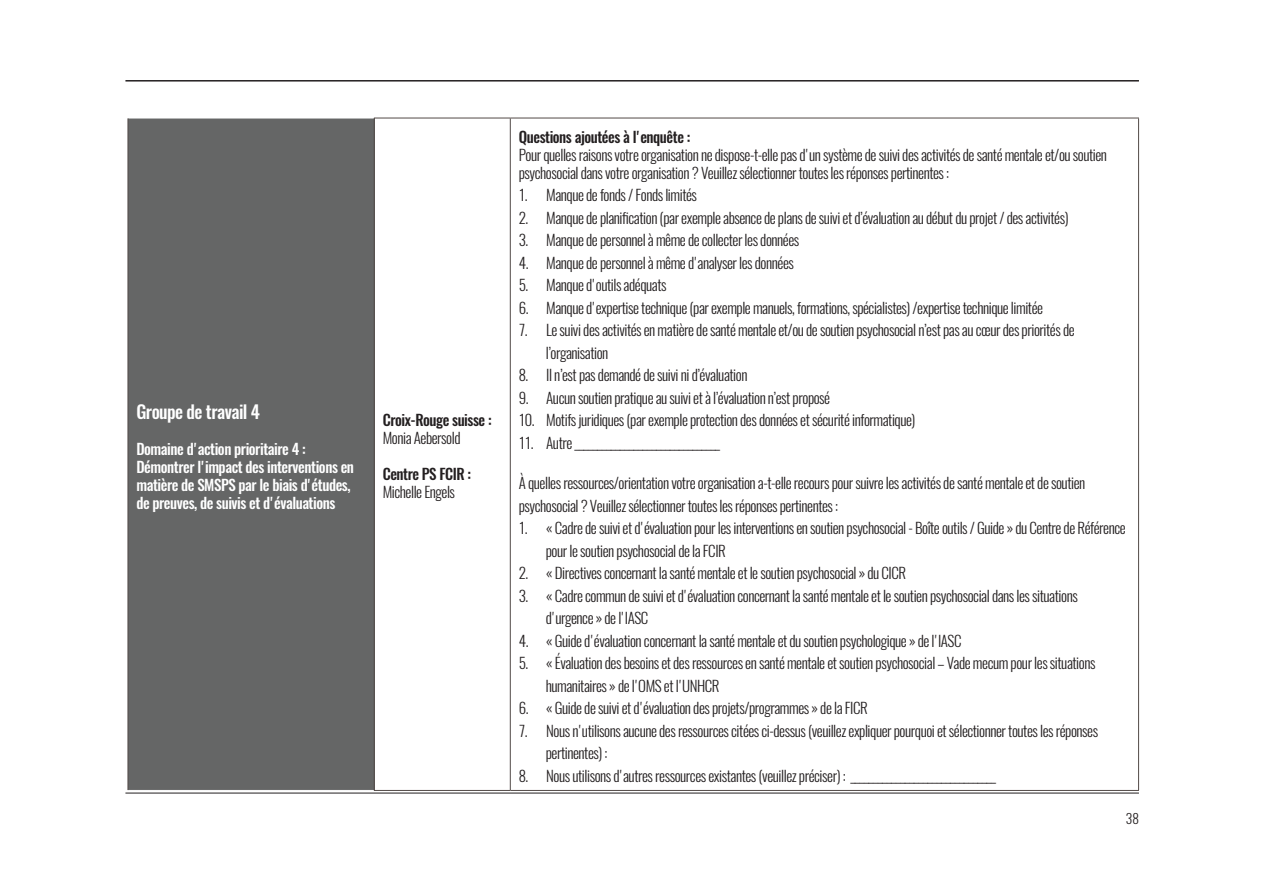
<style>
.page{position:relative;width:1263px;height:893px;background:#fff}
.page>*{position:absolute;margin:0;border:0;box-sizing:border-box;transform-origin:0 0}
.t1{font:500 18px "Oswald";letter-spacing:-.03em;color:#fff}
.t2{font:300 15px/18px "Oswald";letter-spacing:-.03em;color:#231f20}
.t3{font:500 15px/18px "Oswald";letter-spacing:-.03em;color:#fff}
.t4{font:500 15px/18px "Oswald";letter-spacing:-.03em;color:#231f20}
.t5{font:300 13.5px "Oswald";color:#231f20}
.s1{font-weight:300}
.s2{font-weight:500}
</style>
<div class="page">
<hr style="left:125px;top:80px;width:1014px;height:2px;background:#231f20">
<hr style="left:125px;top:793px;width:1014px;height:1px;background:#231f20">
<div style="left:128px;top:118px;width:246px;height:672px;background:#656666"></div>
<hr style="left:374px;top:118px;width:136px;height:1px;background:#524a47">
<hr style="left:510px;top:118px;width:629px;height:1px;background:#524a47">
<hr style="left:510px;top:118px;width:1px;height:672px;background:#524a47">
<hr style="left:1138px;top:118px;width:1px;height:672px;background:#524a47">
<hr style="left:374px;top:790px;width:136px;height:1px;background:#524a47">
<hr style="left:510px;top:790px;width:629px;height:1px;background:#524a47">
<hr style="left:128px;top:118px;width:246px;height:1px;background:#fff">
<hr style="left:128px;top:118px;width:1px;height:672px;background:#524a47">
<hr style="left:374px;top:118px;width:1px;height:672px;background:#524a47">
<p class="t1" style="left:136px;top:399px;width:125px">Groupe de travail 4</p>
<p class="t3" style="left:136px;top:440px;width:219px">Domaine 'd action prioritaire 4 :<br>Démontrer 'l impact des interventions en matière de SMSPS par le biais 'd études, de preuves, de suivis et 'd évaluations</p>
<p class="t4" style="left:383px;top:412px;width:110px">Croix-Rouge suisse :<br><span class="s1">Monia Aebersold</span></p>
<p class="t2" style="left:383px;top:465px;width:90px"><span class="s2">Centre PS FCIR :<br></span>Michelle Engels</p>
<p class="t4" style="left:519px;top:128px;width:173px">Questions ajoutées 'là enquête :</p>
<p class="t2" style="left:519px;top:146px;width:590px">Pour quelles raisons votre organisation ne dispose -t- elle pas 'd un système de suivi des activités de santé mentale et/ou soutien psychosocial dans votre organisation ? Veuillez sélectionner toutes les réponses pertinentes :</p>
<p class="t2" style="left:546px;top:186px;width:152px">Manque de fonds / Fonds limités</p>
<p class="t2" style="left:519px;top:186px;width:10px">1.</p>
<p class="t2" style="left:519px;top:209px;width:11px">2.</p>
<p class="t2" style="left:546px;top:209px;width:524px">Manque de planification (par exemple absence de plans de suivi et ’dévaluation au début du projet / des activités(</p>
<p class="t2" style="left:519px;top:231px;width:11px">3.</p>
<p class="t2" style="left:546px;top:231px;width:255px">Manque de personnel à même de collecter les données</p>
<p class="t2" style="left:519px;top:254px;width:11px">4.</p>
<p class="t2" style="left:546px;top:254px;width:249px">Manque de personnel à même 'd analyser les données</p>
<p class="t2" style="left:519px;top:276px;width:11px">5.</p>
<p class="t2" style="left:546px;top:276px;width:122px">Manque 'd outils adéquats</p>
<p class="t2" style="left:519px;top:299px;width:11px">6.</p>
<p class="t2" style="left:546px;top:299px;width:498px">Manque 'd expertise technique (par exemple manuels, formations, spécialistes /) expertise technique limitée</p>
<p class="t2" style="left:519px;top:321px;width:10px">7.</p>
<p class="t2" style="left:546px;top:321px;width:530px">Le suivi des activités en matière de santé mentale et/ou de soutien psychosocial ’nest pas au cœur des priorités de</p>
<p class="t2" style="left:519px;top:366px;width:11px">8.</p>
<p class="t2" style="left:546px;top:344px;width:64px">’lorganisation</p>
<p class="t2" style="left:546px;top:366px;width:203px">’nI l est pas demandé de suivi ’dn i évaluation</p>
<p class="t2" style="left:519px;top:389px;width:11px">9.</p>
<p class="t2" style="left:546px;top:389px;width:285px">Aucun soutien pratique au suivi et ’là évaluation ’nest proposé</p>
<p class="t2" style="left:519px;top:411px;width:17px">10.</p>
<p class="t2" style="left:546px;top:411px;width:371px">Motifs juridiques (par exemple protection des données et sécurité informatique(</p>
<p class="t2" style="left:519px;top:434px;width:16px">11.</p>
<p class="t2" style="left:519px;top:472px;width:568px;line-height:22.5px">À quelles ressources/orientation votre organisation -t-a elle recours pour suivre les activités de santé mentale et de soutien psychosocial ? Veuillez sélectionner toutes les réponses pertinentes :</p>
<p class="t2" style="left:546px;top:519px;width:581px">« Cadre de suivi et 'd évaluation pour les interventions en soutien psychosocial - Boîte outils / Guide » du Centre de Référence</p>
<p class="t2" style="left:546px;top:434px;width:175px">A u t r e ________________________________</p>
<p class="t2" style="left:519px;top:519px;width:10px">1.</p>
<p class="t2" style="left:519px;top:564px;width:11px">2.</p>
<p class="t2" style="left:519px;top:587px;width:11px">3.</p>
<p class="t2" style="left:519px;top:632px;width:11px">4.</p>
<p class="t2" style="left:519px;top:654px;width:11px">5.</p>
<p class="t2" style="left:519px;top:699px;width:11px">6.</p>
<p class="t2" style="left:519px;top:722px;width:10px">7.</p>
<p class="t2" style="left:519px;top:767px;width:11px">8.</p>
<p class="t2" style="left:546px;top:542px;width:182px">pour le soutien psychosocial de la FCIR</p>
<p class="t2" style="left:546px;top:564px;width:361px">« Directives concernant la santé mentale et le soutien psychosocial » du CICR</p>
<p class="t2" style="left:546px;top:587px;width:533px">« Cadre commun de suivi et 'd évaluation concernant la santé mentale et le soutien psychosocial dans les situations</p>
<p class="t2" style="left:546px;top:609px;width:104px">'d urgence » de 'l IASC</p>
<p class="t2" style="left:546px;top:632px;width:417px">« Guide 'd évaluation concernant la santé mentale et du soutien psychologique » de 'l IASC</p>
<p class="t2" style="left:546px;top:654px;width:551px">« Évaluation des besoins et des ressources en santé mentale et soutien psychosocial – Vade mecum pour les situations</p>
<p class="t2" style="left:546px;top:677px;width:175px">humanitaires » de 'l OMS et 'l UNHCR</p>
<p class="t2" style="left:546px;top:699px;width:323px">« Guide de suivi et 'd évaluation des projets/programmes » de la FICR</p>
<p class="t2" style="left:546px;top:722px;width:553px">Nous 'n utilisons aucune des ressources citées -c i dessus (veuillez expliquer pourquoi et sélectionner toutes les réponses</p>
<p class="t2" style="left:546px;top:744px;width:63px">pertinentes :(</p>
<p class="t2" style="left:546px;top:767px;width:451px">N o u s u t i l i s o n s 'd a u t r e s r e s s o u r c e s e x i s t a n t e s ( v e u i l l e z p r é c i s e r ________________________________:(</p>
<p class="t5" style="left:1126px;top:810px;width:15px">38</p>
</div>
